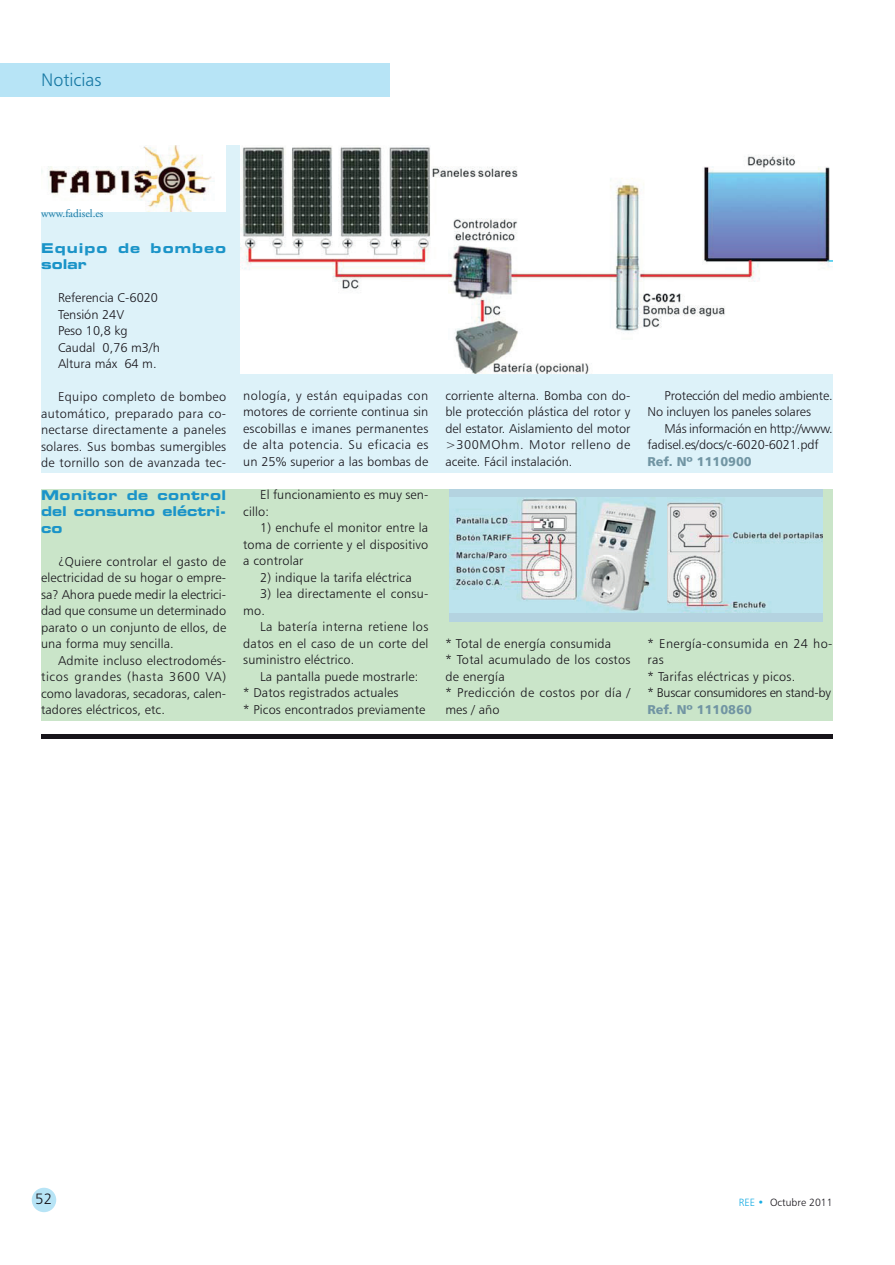
<style>
.page{position:relative;width:895px;height:1265px;background:#fff}
.page>*{position:absolute;margin:0;border:0;box-sizing:border-box;transform-origin:0 0}
.t1{font:18px "Humanist 777 BT Light B";color:#1779a4}
.t2{font:15px "Humanist 777 BT Light B";color:#17141a}
.t3{font:13.5px/16.5px "Eurostile Bold Extended Two";letter-spacing:.035em;color:#1b94c8;text-align:justify}
.t4{font:13.5px/16.5px "Eurostile Bold Extended Two";letter-spacing:.075em;color:#1b94c8}
.t5{font:12.75px/16.5px "Humanist 777 BT Light B";letter-spacing:.01em;color:#17141a;text-align:justify}
.t6{font:12.75px/16.5px "Humanist 777 BT Light B";letter-spacing:-.015em;color:#17141a}
.t7{font:12.75px/16.5px "Humanist 777 BT Light B";letter-spacing:-.01em;color:#17141a}
.t8{font:12.75px "Humanist 777 BT Black B";color:#7195a3}
.t9{font:11.25px "Adobe Garamond";color:#1779a4}
.t10{font:10.5px "Humanist 777 BT Light B";color:#17141a}
.s1{color:#18ace3}
</style>
<div class="page">
<div style="left:32px;top:1187px;width:24px;height:25px;background:#b7e4f6;border-radius:50%"></div>
<div style="left:0;top:64px;width:390px;height:33px;background:#b7e4f6"></div>
<div style="left:41px;top:145px;width:791px;height:328px;background:#ddf2f9"></div>
<div style="left:41px;top:489px;width:791px;height:231px;background:#cae5c9"></div>
<img style="left:41px;top:145px;width:185px;height:66px">
<img style="left:241px;top:145px;width:591px;height:229px">
<div style="left:449px;top:489px;width:373px;height:132px;background:#b4d3e0"></div>
<img style="left:449px;top:498px;width:373px;height:114px">
<div style="left:41px;top:734px;width:791px;height:5px;background:#17141a"></div>
<h1 class="t1" style="left:41px;top:73px;width:62px">Noticias</h1>
<p class="t9" style="left:41px;top:209px;width:64px">www.fadisel.es</p>
<p class="t4" style="left:41px;top:241px;width:186px">Equipo de bombeo solar</p>
<p class="t5" style="left:58px;top:291px;width:103px;text-align:left">Referencia C-6020<br>Tensión 24V<br>Peso 10,8 kg<br>Caudal 0,76 m3/h<br>Altura máx 64 m.</p>
<p class="t5" style="left:41px;top:390px;width:186px;text-indent:17px">Equipo completo de bombeo automático, preparado para co&shy;nectarse directamente a paneles solares. Sus bombas sumergibles de tornillo son de avanzada tec-</p>
<p class="t5" style="left:243px;top:389px;width:186px">nología, y están equipadas con motores de corriente continua sin escobillas e imanes permanentes de alta potencia. Su eficacia es un 25% superior a las bombas de</p>
<p class="t5" style="left:445px;top:389px;width:186px">corriente alterna. Bomba con do&shy;ble protección plástica del rotor y del estator. Aislamiento del motor &gt;300MOhm. Motor relleno de aceite. Fácil instalación.</p>
<p class="t7" style="left:647px;top:389px;width:186px;text-indent:17px">Protección del medio ambiente.<br>No incluyen los paneles solares</p>
<p class="t6" style="left:647px;top:422px;width:186px;text-indent:17px">Más información en http://www. fadisel.es/docs/c-6020-6021.pdf</p>
<p class="t8" style="left:647px;top:456px;width:106px">Ref. Nº 1110900</p>
<p class="t3" style="left:41px;top:488px;width:186px">Monitor de control del consumo eléctri&shy;co</p>
<p class="t5" style="left:41px;top:554px;width:186px;text-indent:17px">¿Quiere controlar el gasto de electricidad de su hogar o empre&shy;sa? Ahora puede medir la electrici&shy;dad que consume un determinado parato o un conjunto de ellos, de una forma muy sencilla.</p>
<p class="t5" style="left:41px;top:653px;width:186px;text-indent:17px">Admite incluso electrodomés&shy;ticos grandes (hasta 3600 VA) como lavadoras, secadoras, calen&shy;tadores eléctricos, etc.</p>
<p class="t5" style="left:243px;top:488px;width:186px;text-indent:17px">El funcionamiento es muy sen&shy;cillo:</p>
<p class="t5" style="left:243px;top:521px;width:186px;text-indent:17px">1) enchufe el monitor entre la toma de corriente y el dispositivo a controlar</p>
<p class="t5" style="left:260px;top:570px;width:153px">2) indique la tarifa eléctrica</p>
<p class="t5" style="left:243px;top:587px;width:186px;text-indent:17px">3) lea directamente el consu&shy;mo.</p>
<p class="t5" style="left:243px;top:620px;width:186px;text-indent:17px">La batería interna retiene los datos en el caso de un corte del suministro eléctrico.</p>
<p class="t5" style="left:243px;top:669px;width:184px;text-align:left;text-indent:17px">La pantalla puede mostrarle: * Datos registrados actuales<br>* Picos encontrados previamente</p>
<p class="t5" style="left:445px;top:636px;width:186px;text-align:left">* Total de energía consumida<br>* Total acumulado de los costos de energía<br>* Predicción de costos por día / mes / año</p>
<p class="t5" style="left:647px;top:636px;width:186px;text-align:left">* Energía-consumida en 24 ho&shy;ras<br>* Tarifas eléctricas y picos.<br>* Buscar consumidores en stand-by</p>
<p class="t8" style="left:647px;top:704px;width:106px">Ref. Nº 1110860</p>
<p class="t2" style="left:35px;top:1193px;width:18px">52</p>
<p class="t10" style="left:738px;top:1198px;width:95px"><span class="s1">REE •</span> Octubre 2011</p>
</div>
